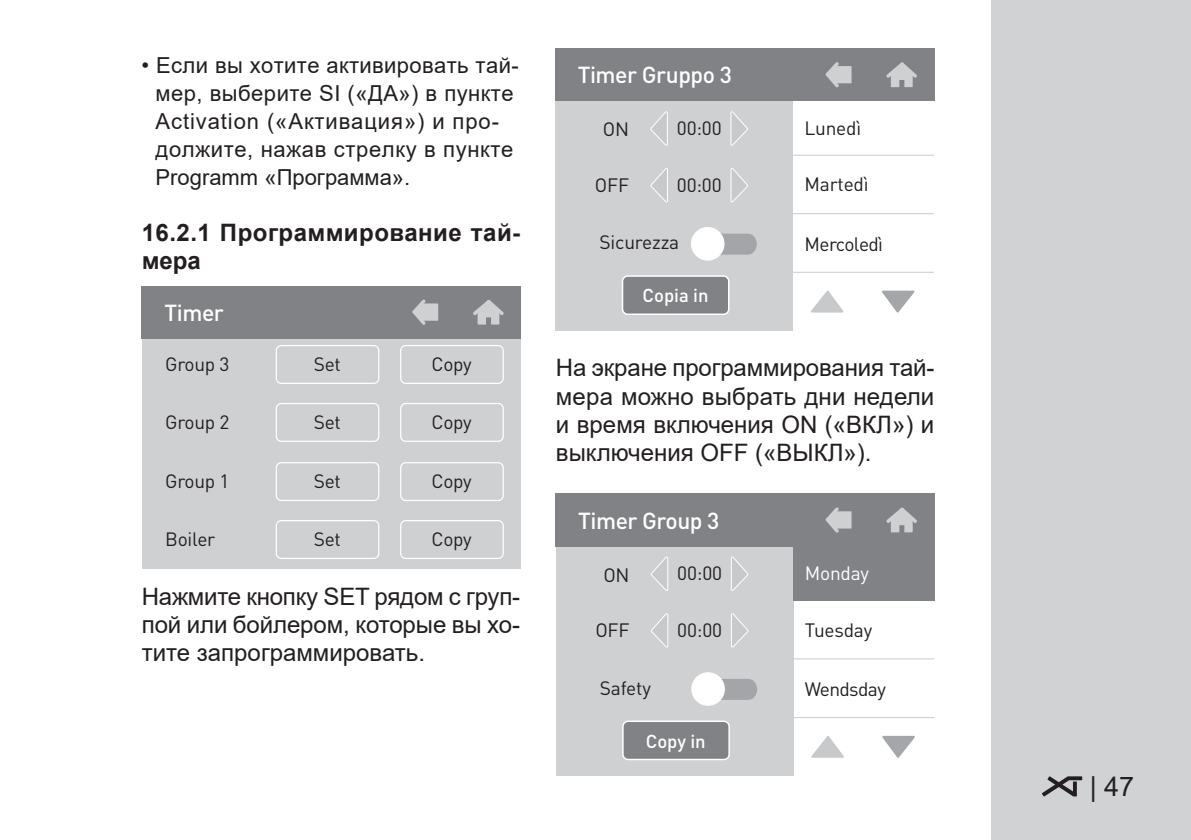
<style>
.page{position:relative;width:1191px;height:840px;background:#fff}
.page>*{position:absolute;margin:0;border:0;box-sizing:border-box;transform-origin:0 0}
.t1{font:27px "Arial";color:#231f20}
.testo{font:24px/28px "Arial";color:#231f20;text-align:justify}
.testo-2{font:700 24px/28px "Arial";letter-spacing:.02em;color:#231f20}
.t2{font:500 23px "DINOT";letter-spacing:-.02em;color:#fff}
.testo-3{font:22px/28px "Arial";letter-spacing:.02em;color:#231f20}
.t3{font:19.2px "DINOT";letter-spacing:-.01em;color:#231f20}
.t4{font:19.2px "DINOT";letter-spacing:-.03em;color:#231f20}
.t5{font:19.2px "DINOT";letter-spacing:-.035em;color:#231f20}
.t6{font:19.2px "DINOT";letter-spacing:-.015em;color:#fff}
.t7{font:19px "DINOT";letter-spacing:-.015em;color:#231f20}
.t8{font:500 18.4px "DINOT";color:#fff}
</style>
<div class="page">
<div style="left:991px;top:0;width:200px;height:839px;background:#d1d2d4"></div>
<svg style="left:1042px;top:776px;width:40px;height:20px"></svg>
<div style="left:142px;top:337px;width:378px;height:231px;background:#cfd0d2"></div>
<div style="left:142px;top:285px;width:379px;height:53px;background:#808285"></div>
<svg style="left:473px;top:300px;width:31px;height:24px"></svg>
<svg style="left:412px;top:299px;width:26px;height:25px"></svg>
<svg style="left:275px;top:345px;width:229px;height:214px"></svg>
<div style="left:555px;top:93px;width:238px;height:238px;background:#cfd0d2"></div>
<svg style="left:882px;top:290px;width:32px;height:22px"></svg>
<svg style="left:811px;top:290px;width:32px;height:22px"></svg>
<hr style="left:785px;top:155px;width:149px;height:1px;background:#cfd0d2">
<hr style="left:785px;top:213px;width:149px;height:1px;background:#cfd0d2">
<hr style="left:785px;top:271px;width:149px;height:2px;background:#cfd0d2">
<svg style="left:730px;top:111px;width:18px;height:35px"></svg>
<svg style="left:650px;top:111px;width:18px;height:35px"></svg>
<svg style="left:730px;top:168px;width:18px;height:35px"></svg>
<svg style="left:650px;top:168px;width:18px;height:35px"></svg>
<svg style="left:721px;top:233px;width:36px;height:21px"></svg>
<div style="left:691px;top:227px;width:33px;height:33px;background:#fff;border-radius:50%"></div>
<div style="left:691px;top:227px;width:33px;height:33px;border:1px solid #fff;border-radius:50%"></div>
<div style="left:622px;top:276px;width:106px;height:38px;background:#808285;border-radius:5px"></div>
<div style="left:622px;top:275px;width:107px;height:40px;border:1px solid #fff;border-radius:5px"></div>
<div style="left:555px;top:48px;width:379px;height:53px;background:#808285"></div>
<svg style="left:886px;top:62px;width:31px;height:25px"></svg>
<svg style="left:825px;top:62px;width:26px;height:25px"></svg>
<div style="left:556px;top:538px;width:237px;height:237px;background:#cfd0d2"></div>
<svg style="left:882px;top:735px;width:33px;height:22px"></svg>
<svg style="left:811px;top:736px;width:33px;height:21px"></svg>
<hr style="left:785px;top:658px;width:149px;height:1px;background:#cfd0d2">
<hr style="left:785px;top:716px;width:149px;height:1px;background:#cfd0d2">
<svg style="left:731px;top:556px;width:18px;height:35px"></svg>
<svg style="left:651px;top:556px;width:18px;height:35px"></svg>
<svg style="left:731px;top:613px;width:18px;height:35px"></svg>
<svg style="left:651px;top:613px;width:18px;height:34px"></svg>
<svg style="left:721px;top:679px;width:36px;height:20px"></svg>
<div style="left:692px;top:672px;width:32px;height:33px;background:#fff;border-radius:50%"></div>
<div style="left:691px;top:672px;width:34px;height:33px;border:1px solid #fff;border-radius:50%"></div>
<div style="left:623px;top:720px;width:106px;height:39px;background:#808285;border-radius:5px"></div>
<div style="left:622px;top:720px;width:108px;height:39px;border:1px solid #fff;border-radius:5px"></div>
<div style="left:555px;top:493px;width:379px;height:53px;background:#808285"></div>
<svg style="left:886px;top:507px;width:31px;height:25px"></svg>
<svg style="left:825px;top:507px;width:26px;height:25px"></svg>
<div style="left:793px;top:545px;width:141px;height:55px;background:#808285"></div>
<p class="testo-3" style="left:156px;top:51px;width:364px;text-indent:-14px">• Если вы хотите активировать тай&shy;мер, выберите SI («ДА») в пункте<br>Activation («Активация») и про&shy;должите, нажав стрелку в пункте<br>Programm «Программа».</p>
<p class="testo-2" style="left:142px;top:219px;width:380px">16.2.1 Программирование тай&shy;мера</p>
<p class="t2" style="left:164px;top:294px;width:61px">Timer</p>
<p class="t7" style="left:165px;top:350px;width:66px">Group 3</p>
<p class="t7" style="left:314px;top:350px;width:29px">Set</p>
<p class="t7" style="left:431px;top:349px;width:41px">Copy</p>
<p class="t7" style="left:165px;top:408px;width:66px">Group 2</p>
<p class="t7" style="left:314px;top:408px;width:29px">Set</p>
<p class="t7" style="left:431px;top:408px;width:41px">Copy</p>
<p class="t7" style="left:165px;top:466px;width:66px">Group 1</p>
<p class="t7" style="left:314px;top:466px;width:29px">Set</p>
<p class="t7" style="left:431px;top:466px;width:41px">Copy</p>
<p class="t7" style="left:165px;top:524px;width:52px">Boiler</p>
<p class="t7" style="left:314px;top:524px;width:29px">Set</p>
<p class="t7" style="left:431px;top:524px;width:41px">Copy</p>
<p class="testo" style="left:142px;top:582px;width:380px">Нажмите кнопку SET рядом с груп&shy;пой или бойлером, которые вы хо&shy;тите запрограммировать.</p>
<p class="t2" style="left:577px;top:57px;width:156px">Timer Gruppo 3</p>
<p class="t3" style="left:603px;top:115px;width:28px">ON</p>
<p class="t3" style="left:595px;top:170px;width:36px">OFF</p>
<p class="t3" style="left:677px;top:113px;width:46px">00:00</p>
<p class="t3" style="left:804px;top:113px;width:58px">Lunedì</p>
<p class="t3" style="left:677px;top:170px;width:46px">00:00</p>
<p class="t3" style="left:804px;top:169px;width:66px">Martedì</p>
<p class="t3" style="left:599px;top:228px;width:81px">Sicurezza</p>
<p class="t8" style="left:642px;top:281px;width:68px">Copia in</p>
<p class="t4" style="left:804px;top:229px;width:80px">Mercoledì</p>
<p class="testo" style="left:556px;top:353px;width:380px">На экране программирования тай&shy;мера можно выбрать дни недели и время включения ON («ВКЛ») и выключения OFF («ВЫКЛ»).</p>
<p class="t2" style="left:578px;top:502px;width:143px">Timer Group 3</p>
<p class="t3" style="left:603px;top:559px;width:28px">ON</p>
<p class="t3" style="left:677px;top:558px;width:46px">00:00</p>
<p class="t6" style="left:805px;top:558px;width:66px">Monday</p>
<p class="t3" style="left:595px;top:614px;width:36px">OFF</p>
<p class="t3" style="left:677px;top:615px;width:46px">00:00</p>
<p class="t3" style="left:805px;top:614px;width:69px">Tuesday</p>
<p class="t3" style="left:600px;top:672px;width:53px">Safety</p>
<p class="t8" style="left:646px;top:726px;width:61px">Copy in</p>
<p class="t5" style="left:805px;top:674px;width:83px">Wendsday</p>
<p class="t1" style="left:1089px;top:768px;width:46px">| 47</p>
</div>
